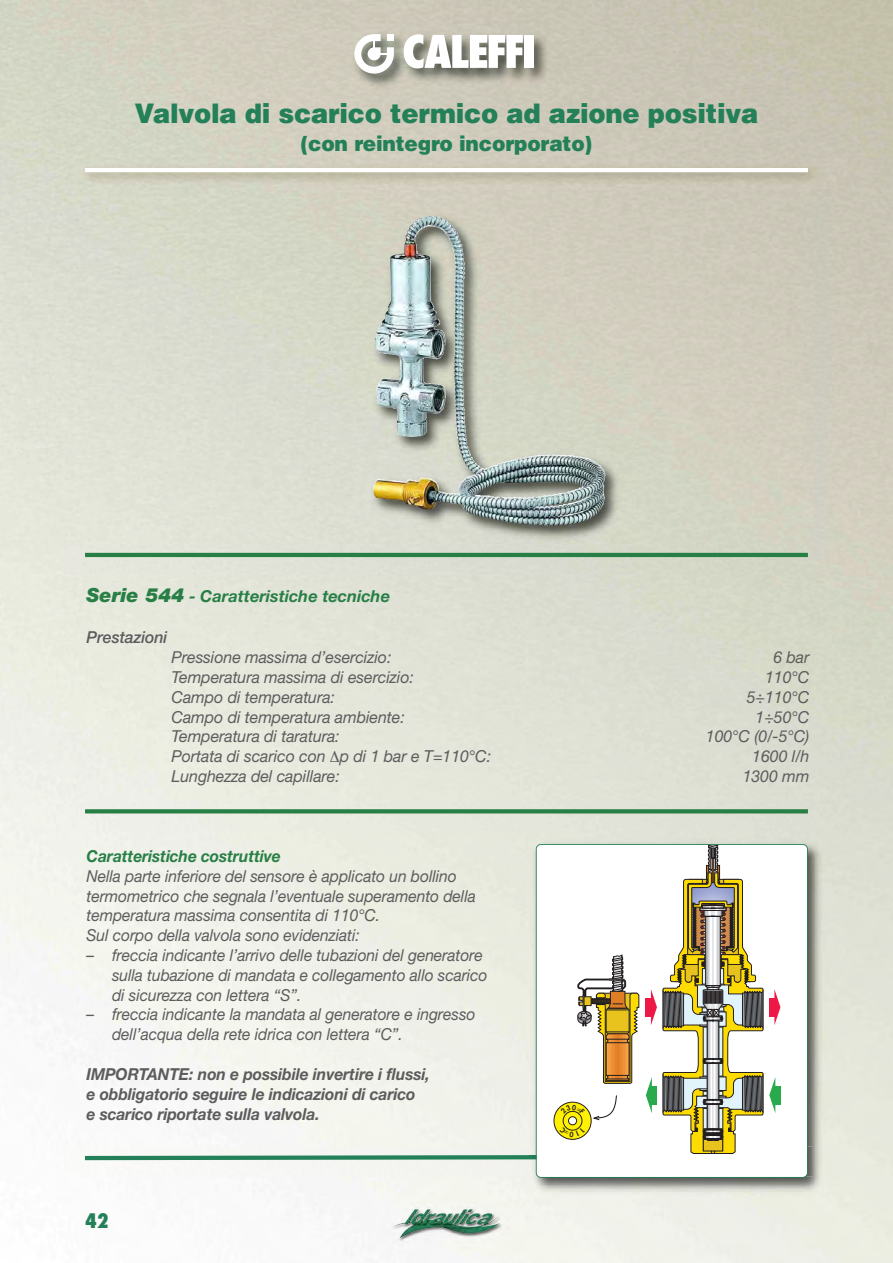
<style>
.page{position:relative;width:893px;height:1263px;background:#fff}
.page>*{position:absolute;margin:0;border:0;box-sizing:border-box;transform-origin:0 0}
.t1{font:900 27px "Helvetica";letter-spacing:-.01em;color:#238058;scale:.96 1}
.t2{font:900 21px "Helvetica";letter-spacing:-.01em;color:#238058;scale:.96 1}
.t3{font:800 condensed 19.5px "Futura";color:#238058}
.t4{font:italic 16.5px/19.8px "Helvetica Neue";letter-spacing:-.005em;color:#5d5c5d;scale:.95 1}
.t5{font:italic 16.5px "Helvetica Neue";letter-spacing:-.005em;color:#5d5c5d}
.t6{font:italic 700 16.5px/19.8px "Helvetica Neue";letter-spacing:-.005em;color:#5d5c5d;scale:.95 1}
.t7{font:italic 700 16.5px "Helvetica Neue";letter-spacing:-.005em;color:#287f46}
.t8{font:italic 700 16.5px "Helvetica Neue";letter-spacing:-.005em;color:#287f46;scale:.95 1}
.t9{font:italic 500 16.5px "Helvetica Neue";letter-spacing:-.005em;color:#5d5c5d}
.s1{font-weight:900;font-size:19.5px}
</style>
<div class="page">
<img style="left:386px;top:1202px;width:123px;height:47px">
<img style="left:393px;top:1209px;width:26px;height:18px">
<img style="left:323px;top:5px;width:269px;height:105px">
<svg style="left:404px;top:34px;width:119px;height:34px"></svg>
<div style="left:524px;top:35px;width:10px;height:33px;background:#fff"></div>
<svg style="left:354px;top:34px;width:40px;height:40px"></svg>
<hr style="left:85px;top:168px;width:723px;height:4px;background:#fff">
<div style="left:64px;top:1147px;width:465px;height:31px;background:#f7f6f4"></div>
<div style="left:813px;top:200px;width:14px;height:360px;background:#cdcbbe"></div>
<img style="left:79px;top:200px;width:734px;height:345px">
<img style="left:373px;top:226px;width:102px;height:267px">
<hr style="left:85px;top:553px;width:723px;height:4px;background:#287f46">
<svg style="left:85px;top:809px;width:723px;height:4px;background:#33854e"></svg>
<img style="left:529px;top:837px;width:298px;height:360px">
<img style="left:529px;top:1146px;width:284px;height:31px">
<div style="left:537px;top:845px;width:270px;height:332px;background:#fff;border-radius:4px"></div>
<svg style="left:81px;top:845px;width:731px;height:317px"></svg>
<h1 class="t1" style="left:135px;top:98px;width:651px">Valvola di scarico termico ad azione positiva</h1>
<p class="t2" style="left:301px;top:132px;width:306px">(con reintegro incorporato)</p>
<p class="t7" style="left:87px;top:590px;width:305px"><span class="s1">Serie 544</span> - Caratteristiche tecniche</p>
<p class="t9" style="left:87px;top:631px;width:82px">Prestazioni</p>
<p class="t5" style="left:172px;top:651px;width:221px">Pressione massima d’esercizio:</p>
<p class="t5" style="left:773px;top:651px;width:38px">6 bar</p>
<p class="t5" style="left:172px;top:671px;width:244px">Temperatura massima di esercizio:</p>
<p class="t5" style="left:765px;top:671px;width:46px">110°C</p>
<p class="t5" style="left:172px;top:691px;width:165px">Campo di temperatura:</p>
<p class="t5" style="left:747px;top:691px;width:64px">5÷110°C</p>
<p class="t5" style="left:172px;top:711px;width:235px">Campo di temperatura ambiente:</p>
<p class="t5" style="left:756px;top:711px;width:55px">1÷50°C</p>
<p class="t5" style="left:172px;top:730px;width:170px">Temperatura di taratura:</p>
<p class="t5" style="left:706px;top:730px;width:105px">100°C (0/-5°C)</p>
<p class="t5" style="left:172px;top:750px;width:321px">Portata di scarico con ∆p di 1 bar e T=110°C:</p>
<p class="t5" style="left:752px;top:750px;width:59px">1600 l/h</p>
<p class="t5" style="left:172px;top:770px;width:170px">Lunghezza del capillare:</p>
<p class="t5" style="left:743px;top:770px;width:68px">1300 mm</p>
<p class="t8" style="left:87px;top:850px;width:206px">Caratteristiche costruttive</p>
<p class="t4" style="left:87px;top:868px;width:411px">Nella parte inferiore del sensore è applicato un bollino termometrico che segnala l’eventuale superamento della temperatura massima consentita di 110°C.<br>Sul corpo della valvola sono evidenziati:</p>
<p class="t4" style="left:112px;top:947px;width:397px;text-indent:-26px">– freccia indicante l’arrivo delle tubazioni del generatore sulla tubazione di mandata e collegamento allo scarico di sicurezza con lettera “S”.</p>
<p class="t4" style="left:112px;top:1006px;width:384px;text-indent:-26px">– freccia indicante la mandata al generatore e ingresso dell’acqua della rete idrica con lettera “C”.</p>
<p class="t6" style="left:87px;top:1065px;width:363px">IMPORTANTE: non e possibile invertire i flussi, e obbligatorio seguire le indicazioni di carico<br>e scarico riportate sulla valvola.</p>
<p class="t3" style="left:85px;top:1212px;width:25px">42</p>
</div>
